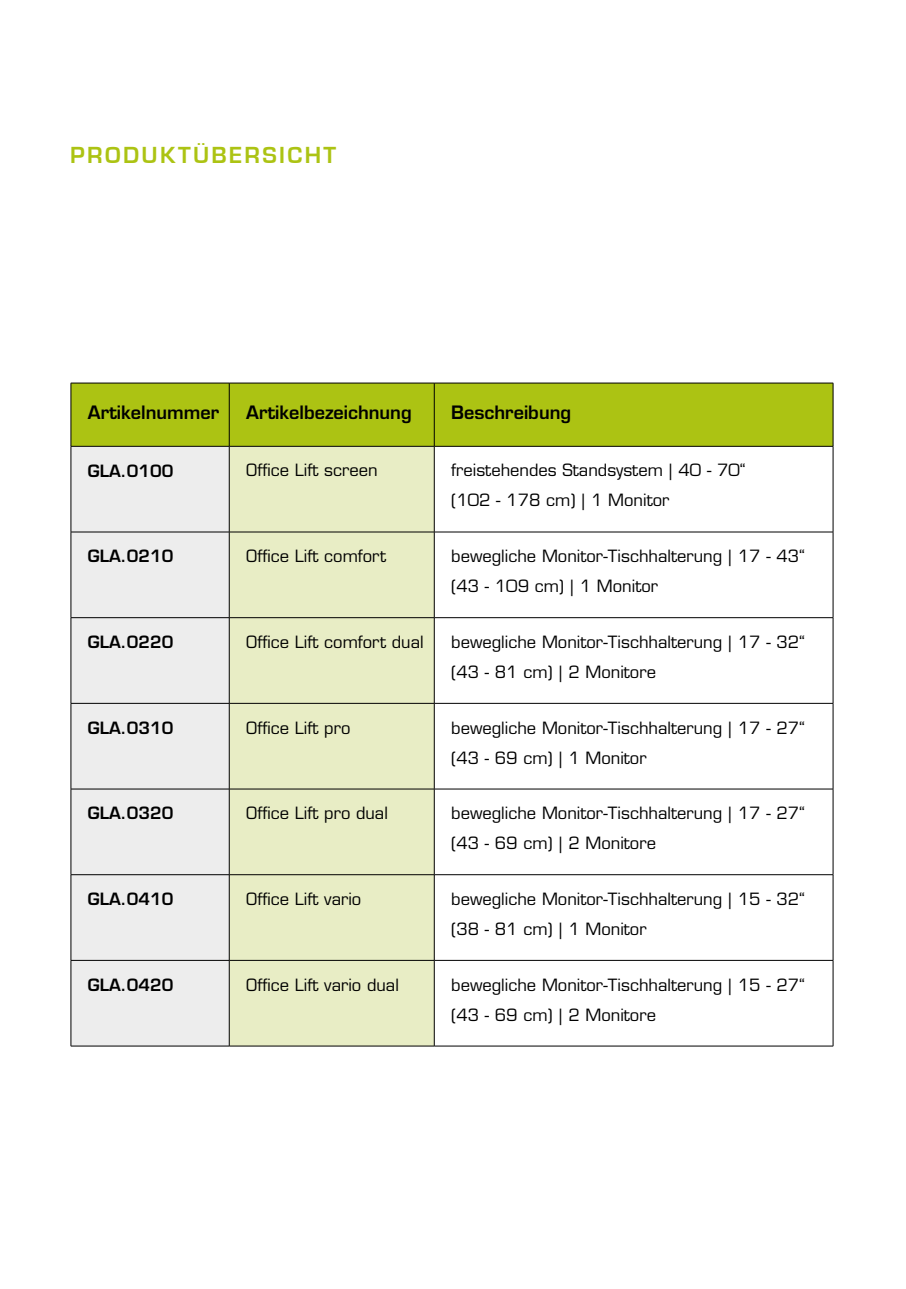
<style>
.page{position:relative;width:906px;height:1289px;background:#fff}
.page>*{position:absolute;margin:0;border:0;box-sizing:border-box;transform-origin:0 0}
.t1{font:700 24px "Eurostile";letter-spacing:.1em;color:#acc313}
.t2{font:600 18px "Eurostile LT";color:#000}
.t3{font:16.5px/30px "Eurostile LT";color:#000}
.t4{font:600 16.5px "Eurostile LT";color:#000}
</style>
<div class="page">
<div style="left:72px;top:384px;width:761px;height:62px;background:#acc313"></div>
<div style="left:72px;top:447px;width:157px;height:598px;background:#ededed"></div>
<div style="left:230px;top:447px;width:204px;height:598px;background:#e8edc5"></div>
<hr style="left:71px;top:446px;width:1px;height:86px;background:#000">
<hr style="left:229px;top:446px;width:1px;height:86px;background:#000">
<hr style="left:434px;top:446px;width:1px;height:86px;background:#000">
<hr style="left:833px;top:446px;width:1px;height:86px;background:#000">
<hr style="left:71px;top:531px;width:158px;height:1px;background:#000">
<hr style="left:71px;top:532px;width:1px;height:85px;background:#000">
<hr style="left:229px;top:531px;width:205px;height:1px;background:#000">
<hr style="left:229px;top:532px;width:1px;height:85px;background:#000">
<hr style="left:434px;top:531px;width:399px;height:1px;background:#000">
<hr style="left:434px;top:532px;width:1px;height:85px;background:#000">
<hr style="left:833px;top:532px;width:1px;height:85px;background:#000">
<hr style="left:71px;top:617px;width:158px;height:1px;background:#000">
<hr style="left:71px;top:618px;width:1px;height:85px;background:#000">
<hr style="left:229px;top:617px;width:205px;height:1px;background:#000">
<hr style="left:229px;top:618px;width:1px;height:85px;background:#000">
<hr style="left:434px;top:617px;width:399px;height:1px;background:#000">
<hr style="left:434px;top:618px;width:1px;height:85px;background:#000">
<hr style="left:833px;top:618px;width:1px;height:85px;background:#000">
<hr style="left:71px;top:703px;width:158px;height:1px;background:#000">
<hr style="left:71px;top:703px;width:1px;height:85px;background:#000">
<hr style="left:229px;top:703px;width:205px;height:1px;background:#000">
<hr style="left:229px;top:703px;width:1px;height:85px;background:#000">
<hr style="left:434px;top:703px;width:399px;height:1px;background:#000">
<hr style="left:434px;top:703px;width:1px;height:85px;background:#000">
<hr style="left:833px;top:703px;width:1px;height:85px;background:#000">
<hr style="left:71px;top:788px;width:158px;height:1px;background:#000">
<hr style="left:71px;top:789px;width:1px;height:85px;background:#000">
<hr style="left:229px;top:788px;width:205px;height:1px;background:#000">
<hr style="left:229px;top:789px;width:1px;height:85px;background:#000">
<hr style="left:434px;top:788px;width:399px;height:1px;background:#000">
<hr style="left:434px;top:789px;width:1px;height:85px;background:#000">
<hr style="left:833px;top:789px;width:1px;height:85px;background:#000">
<hr style="left:71px;top:874px;width:158px;height:1px;background:#000">
<hr style="left:71px;top:874px;width:1px;height:86px;background:#000">
<hr style="left:229px;top:874px;width:205px;height:1px;background:#000">
<hr style="left:229px;top:874px;width:1px;height:86px;background:#000">
<hr style="left:434px;top:874px;width:399px;height:1px;background:#000">
<hr style="left:434px;top:874px;width:1px;height:86px;background:#000">
<hr style="left:833px;top:874px;width:1px;height:86px;background:#000">
<hr style="left:71px;top:960px;width:158px;height:1px;background:#000">
<hr style="left:71px;top:960px;width:1px;height:85px;background:#000">
<hr style="left:229px;top:960px;width:205px;height:1px;background:#000">
<hr style="left:229px;top:960px;width:1px;height:85px;background:#000">
<hr style="left:434px;top:960px;width:399px;height:1px;background:#000">
<hr style="left:434px;top:960px;width:1px;height:85px;background:#000">
<hr style="left:833px;top:960px;width:1px;height:85px;background:#000">
<hr style="left:71px;top:1045px;width:158px;height:1px;background:#000">
<hr style="left:229px;top:1045px;width:205px;height:1px;background:#000">
<hr style="left:434px;top:1045px;width:399px;height:1px;background:#000">
<hr style="left:71px;top:383px;width:158px;height:1px;background:#000">
<hr style="left:71px;top:383px;width:1px;height:63px;background:#000">
<hr style="left:229px;top:383px;width:205px;height:1px;background:#000">
<hr style="left:229px;top:383px;width:1px;height:63px;background:#000">
<hr style="left:434px;top:383px;width:399px;height:1px;background:#000">
<hr style="left:434px;top:383px;width:1px;height:63px;background:#000">
<hr style="left:833px;top:383px;width:1px;height:63px;background:#000">
<hr style="left:71px;top:446px;width:158px;height:1px;background:#000">
<hr style="left:229px;top:446px;width:205px;height:1px;background:#000">
<hr style="left:434px;top:446px;width:399px;height:1px;background:#000">
<h1 class="t1" style="left:70px;top:142px;width:268px">PRODUKTÜBERSICHT</h1>
<p class="t2" style="left:88px;top:401px;width:133px">Artikelnummer</p>
<p class="t2" style="left:246px;top:401px;width:167px">Artikelbezeichnung</p>
<p class="t2" style="left:451px;top:401px;width:121px">Beschreibung</p>
<p class="t4" style="left:88px;top:460px;width:87px">GLA.0100</p>
<p class="t3" style="left:246px;top:455px;width:133px">Office Lift screen</p>
<p class="t3" style="left:451px;top:455px;width:296px">freistehendes Standsystem | 40 - 70“ (102 - 178 cm) | 1 Monitor</p>
<p class="t4" style="left:88px;top:546px;width:87px">GLA.0210</p>
<p class="t3" style="left:246px;top:541px;width:141px">Office Lift comfort</p>
<p class="t3" style="left:451px;top:541px;width:355px">bewegliche Monitor-Tischhalterung | 17 - 43“ (43 - 109 cm) | 1 Monitor</p>
<p class="t4" style="left:88px;top:631px;width:87px">GLA.0220</p>
<p class="t3" style="left:246px;top:627px;width:179px">Office Lift comfort dual</p>
<p class="t3" style="left:451px;top:627px;width:355px">bewegliche Monitor-Tischhalterung | 17 - 32“ (43 - 81 cm) | 2 Monitore</p>
<p class="t4" style="left:88px;top:717px;width:87px">GLA.0310</p>
<p class="t3" style="left:246px;top:712px;width:106px">Office Lift pro</p>
<p class="t3" style="left:451px;top:712px;width:355px">bewegliche Monitor-Tischhalterung | 17 - 27“ (43 - 69 cm) | 1 Monitor</p>
<p class="t4" style="left:88px;top:802px;width:87px">GLA.0320</p>
<p class="t3" style="left:246px;top:798px;width:143px">Office Lift pro dual</p>
<p class="t3" style="left:451px;top:798px;width:355px">bewegliche Monitor-Tischhalterung | 17 - 27“ (43 - 69 cm) | 2 Monitore</p>
<p class="t4" style="left:88px;top:888px;width:87px">GLA.0410</p>
<p class="t3" style="left:246px;top:883px;width:117px">Office Lift vario</p>
<p class="t3" style="left:451px;top:883px;width:355px">bewegliche Monitor-Tischhalterung | 15 - 32“ (38 - 81 cm) | 1 Monitor</p>
<p class="t4" style="left:88px;top:974px;width:87px">GLA.0420</p>
<p class="t3" style="left:246px;top:969px;width:154px">Office Lift vario dual</p>
<p class="t3" style="left:451px;top:969px;width:355px">bewegliche Monitor-Tischhalterung | 15 - 27“ (43 - 69 cm) | 2 Monitore</p>
</div>
